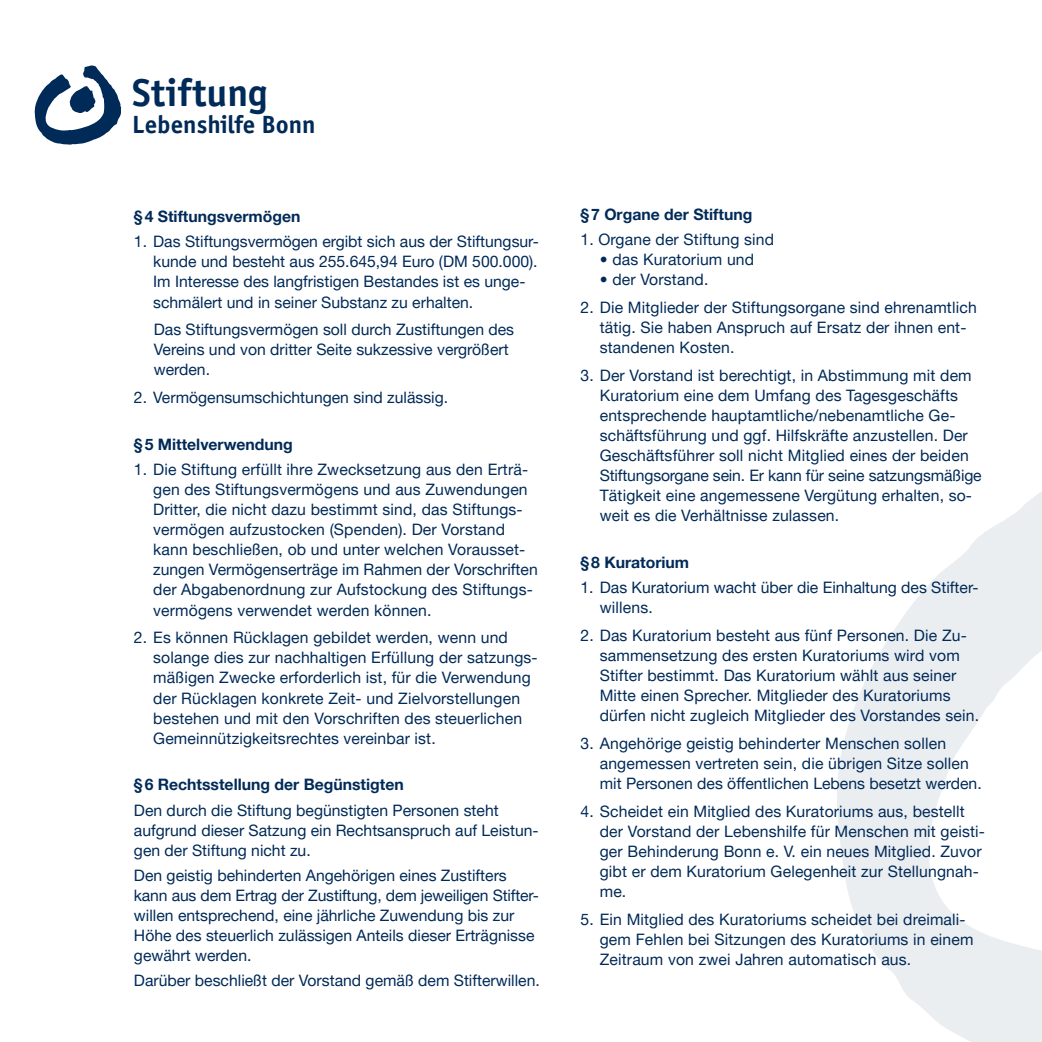
<style>
.page{position:relative;width:1042px;height:1042px;background:#fff}
.page>*{position:absolute;margin:0;border:0;box-sizing:border-box;transform-origin:0 0}
.t1{font:700 38.85px "Officina Sans";color:#002a58}
.t2{font:700 25.03px "Officina Sans";color:#002a58}
.t3{font:15.75px/20.1px "Helvetica Neue LT Pro";letter-spacing:.01em;color:#002a58}
.t4{font:700 15.75px "Helvetica Neue LT Pro";color:#002a58}
</style>
<div class="page">
<svg style="left:35px;top:65px;width:86px;height:80px"></svg>
<svg style="left:837px;top:492px;width:205px;height:550px;fill:#ebeef1"></svg>
<hr style="left:1041px;top:0;width:1px;height:140px;background:#e7eaf2">
<h1 class="t1" style="left:132px;top:69px;width:137px">Stiftung</h1>
<h2 class="t2" style="left:132px;top:109px;width:185px">Lebenshilfe Bonn</h2>
<p class="t4" style="left:134px;top:207px;width:168px">§4 Stiftungsvermögen</p>
<p class="t3" style="left:153px;top:231px;width:387px;text-indent:-19px">1. Das Stiftungsvermögen ergibt sich aus der Stiftungsur&shy;kunde und besteht aus 255.645,94 Euro (DM 500.000).<br>Im Interesse des langfristigen Bestandes ist es unge&shy;schmälert und in seiner Substanz zu erhalten.</p>
<p class="t3" style="left:154px;top:319px;width:362px">Das Stiftungsvermögen soll durch Zustiftungen des<br>Vereins und von dritter Seite sukzessive vergrößert werden.</p>
<p class="t3" style="left:134px;top:387px;width:316px">2. Vermögensumschichtungen sind zulässig.</p>
<p class="t4" style="left:134px;top:434px;width:160px">§5 Mittelverwendung</p>
<p class="t3" style="left:153px;top:459px;width:386px;text-indent:-19px">1. Die Stiftung erfüllt ihre Zwecksetzung aus den Erträ&shy;gen des Stiftungsvermögens und aus Zuwendungen Dritter, die nicht dazu bestimmt sind, das Stiftungs&shy;vermögen aufzustocken (Spenden). Der Vorstand kann beschließen, ob und unter welchen Vorausset&shy;zungen Vermögenserträge im Rahmen der Vorschriften der Abgabenordnung zur Aufstockung des Stiftungs&shy;vermögens verwendet werden können.</p>
<p class="t3" style="left:153px;top:627px;width:386px;text-indent:-19px">2. Es können Rücklagen gebildet werden, wenn und solange dies zur nachhaltigen Erfüllung der satzungs&shy;mäßigen Zwecke erforderlich ist, für die Verwendung der Rücklagen konkrete Zeit- und Zielvorstellungen bestehen und mit den Vorschriften des steuerlichen Gemeinnützigkeitsrechtes vereinbar ist.</p>
<p class="t4" style="left:134px;top:775px;width:271px">§6 Rechtsstellung der Begünstigten</p>
<p class="t3" style="left:134px;top:799px;width:406px">Den durch die Stiftung begünstigten Personen steht aufgrund dieser Satzung ein Rechtsanspruch auf Leistun&shy;gen der Stiftung nicht zu.</p>
<p class="t3" style="left:134px;top:865px;width:406px">Den geistig behinderten Angehörigen eines Zustifters kann aus dem Ertrag der Zustiftung, dem jeweiligen Stifter&shy;willen entsprechend, eine jährliche Zuwendung bis zur Höhe des steuerlich zulässigen Anteils dieser Erträgnisse gewährt werden.</p>
<p class="t3" style="left:134px;top:970px;width:407px">Darüber beschließt der Vorstand gemäß dem Stifterwillen.</p>
<p class="t4" style="left:580px;top:204px;width:173px">§7 Organe der Stiftung</p>
<p class="t3" style="left:580px;top:229px;width:195px">1. Organe der Stiftung sind</p>
<p class="t3" style="left:600px;top:249px;width:156px">• das Kuratorium und</p>
<p class="t3" style="left:600px;top:269px;width:110px">• der Vorstand.</p>
<p class="t3" style="left:600px;top:297px;width:378px;text-indent:-19px">2. Die Mitglieder der Stiftungsorgane sind ehrenamtlich tätig. Sie haben Anspruch auf Ersatz der ihnen ent&shy;standenen Kosten.</p>
<p class="t3" style="left:600px;top:364px;width:383px;text-indent:-19px">3. Der Vorstand ist berechtigt, in Abstimmung mit dem Kuratorium eine dem Umfang des Tagesgeschäfts entsprechende hauptamtliche/nebenamtliche Ge&shy;schäftsführung und ggf. Hilfskräfte anzustellen. Der Geschäftsführer soll nicht Mitglied eines der beiden Stiftungsorgane sein. Er kann für seine satzungsmäßige Tätigkeit eine angemessene Vergütung erhalten, so&shy;weit es die Verhältnisse zulassen.</p>
<p class="t4" style="left:580px;top:553px;width:110px">§8 Kuratorium</p>
<p class="t3" style="left:600px;top:577px;width:380px;text-indent:-19px">1. Das Kuratorium wacht über die Einhaltung des Stifter&shy;willens.</p>
<p class="t3" style="left:600px;top:625px;width:381px;text-indent:-19px">2. Das Kuratorium besteht aus fünf Personen. Die Zu&shy;sammensetzung des ersten Kuratoriums wird vom Stifter bestimmt. Das Kuratorium wählt aus seiner Mitte einen Sprecher. Mitglieder des Kuratoriums dürfen nicht zugleich Mitglieder des Vorstandes sein.</p>
<p class="t3" style="left:600px;top:733px;width:383px;text-indent:-19px">3. Angehörige geistig behinderter Menschen sollen angemessen vertreten sein, die übrigen Sitze sollen mit Personen des öffentlichen Lebens besetzt werden.</p>
<p class="t3" style="left:600px;top:801px;width:387px;text-indent:-19px">4. Scheidet ein Mitglied des Kuratoriums aus, bestellt der Vorstand der Lebenshilfe für Menschen mit geisti&shy;ger Behinderung Bonn e. V. ein neues Mitglied. Zuvor gibt er dem Kuratorium Gelegenheit zur Stellungnah&shy;me.</p>
<p class="t3" style="left:600px;top:909px;width:375px;text-indent:-19px">5. Ein Mitglied des Kuratoriums scheidet bei dreimali&shy;gem Fehlen bei Sitzungen des Kuratoriums in einem<br>Zeitraum von zwei Jahren automatisch aus.</p>
</div>
